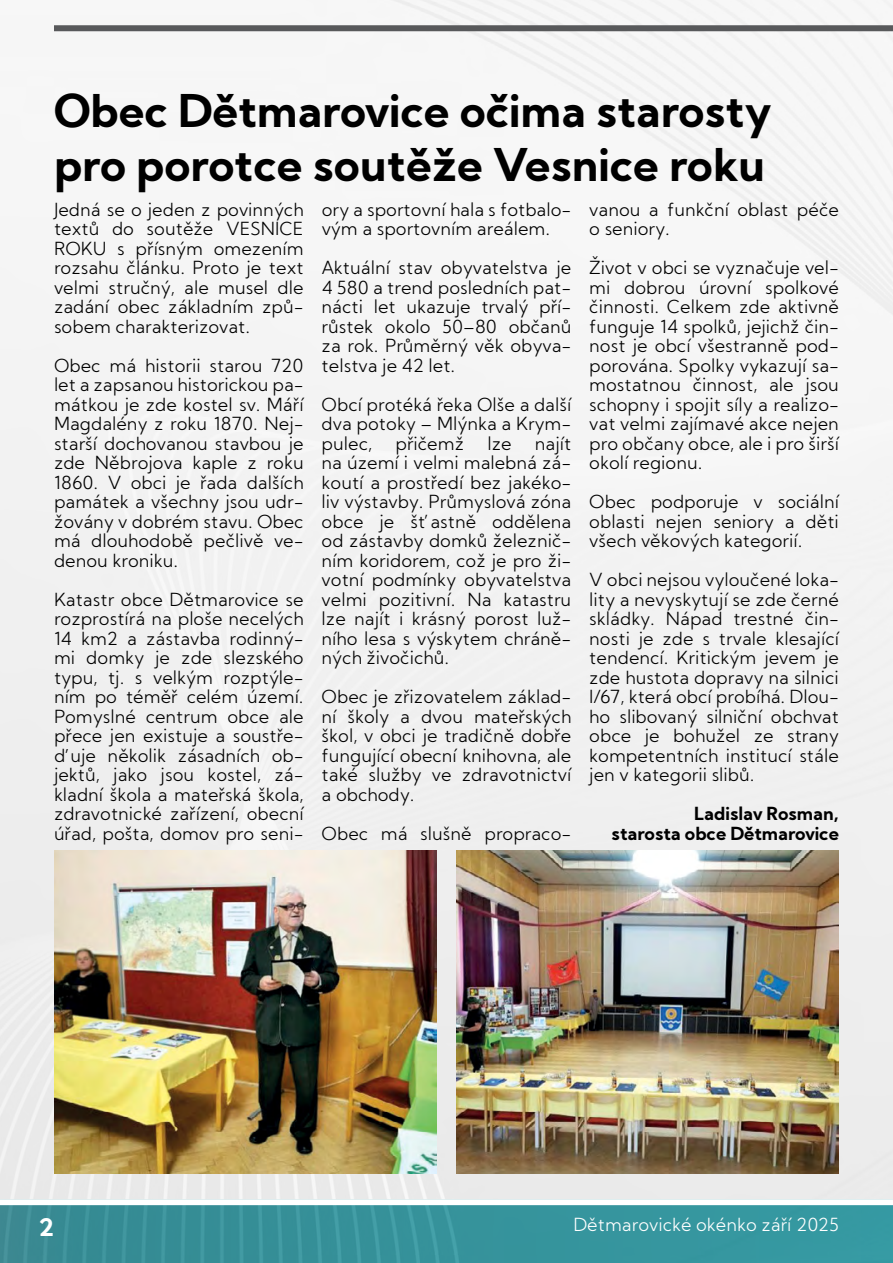
<style>
.page{position:relative;width:893px;height:1263px;background:#fff}
.page>*{position:absolute;margin:0;border:0;box-sizing:border-box;transform-origin:0 0}
.t1{font:700 45px/54px "Kumbh Sans";color:#000}
.t2{font:700 24px "Kumbh Sans";color:#fff}
.t3{font:300 18px/19.5px "Kumbh Sans";color:#000;text-align:justify}
.t4{font:700 18px/19.5px "Kumbh Sans";color:#000;text-align:right}
.t5{font:300 18px "Kumbh Sans";color:#fff}
</style>
<div class="page">
<img style="left:0;top:0;width:893px;height:1263px">
<div style="left:54px;top:25px;width:839px;height:6px;background:#58595b"></div>
<div style="left:0;top:1199px;width:893px;height:6px;background:#fff"></div>
<img style="left:456px;top:850px;width:383px;height:324px">
<img style="left:54px;top:850px;width:383px;height:324px">
<h1 class="t1" style="left:54px;top:84px;width:718px">Obec Dětmarovice očima starosty pro porotce soutěže Vesnice roku</h1>
<p class="t3" style="left:54px;top:200px;width:251px">Jedná se o jeden z povinných textů do soutěže VESNICE ROKU s přísným omezením rozsahu článku. Proto je text velmi stručný, ale musel dle zadání obec základním způ&shy;sobem charakterizovat.</p>
<p class="t3" style="left:54px;top:356px;width:251px">Obec má historii starou 720 let a zapsanou historickou pa&shy;mátkou je zde kostel sv. Máří Magdalény z roku 1870. Nej&shy;starší dochovanou stavbou je zde Něbrojova kaple z roku 1860. V obci je řada dalších památek a všechny jsou udr&shy;žovány v dobrém stavu. Obec má dlouhodobě pečlivě ve&shy;denou kroniku.</p>
<p class="t3" style="left:54px;top:590px;width:251px">Katastr obce Dětmarovice se rozprostírá na ploše necelých 14 km2 a zástavba rodinný&shy;mi domky je zde slezského typu, tj. s velkým rozptýle&shy;ním po téměř celém území.<br>Pomyslné centrum obce ale přece jen existuje a soustře&shy;ďuje několik zásadních ob&shy;jektů, jako jsou kostel, zá&shy;kladní škola a mateřská škola, zdravotnické zařízení, obecní úřad, pošta, domov pro seni-</p>
<p class="t3" style="left:589px;top:199px;width:251px">vanou a funkční oblast péče o seniory.</p>
<p class="t3" style="left:589px;top:258px;width:251px">Život v obci se vyznačuje vel&shy;mi dobrou úrovní spolkové činnosti. Celkem zde aktivně funguje 14 spolků, jejichž čin&shy;nost je obcí všestranně pod&shy;porována. Spolky vykazují sa&shy;mostatnou činnost, ale jsou schopny i spojit síly a realizo&shy;vat velmi zajímavé akce nejen pro občany obce, ale i pro širší okolí regionu.</p>
<p class="t3" style="left:589px;top:492px;width:251px">Obec podporuje v sociální oblasti nejen seniory a děti všech věkových kategorií.</p>
<p class="t3" style="left:589px;top:570px;width:251px">V obci nejsou vyloučené loka&shy;lity a nevyskytují se zde černé skládky. Nápad trestné čin&shy;nosti je zde s trvale klesající tendencí. Kritickým jevem je zde hustota dopravy na silnici I/67, která obcí probíhá. Dlou&shy;ho slibovaný silniční obchvat obce je bohužel ze strany kompetentních institucí stále jen v kategorii slibů.</p>
<p class="t4" style="left:612px;top:804px;width:229px">Ladislav Rosman,<br>starosta obce Dětmarovice</p>
<p class="t3" style="left:322px;top:200px;width:251px">ory a sportovní hala s fotbalo&shy;vým a sportovním areálem.</p>
<p class="t3" style="left:322px;top:258px;width:251px">Aktuální stav obyvatelstva je 4 580 a trend posledních pat&shy;nácti let ukazuje trvalý pří&shy;růstek okolo 50–80 občanů za rok. Průměrný věk obyva&shy;telstva je 42 let.</p>
<p class="t3" style="left:322px;top:394px;width:251px">Obcí protéká řeka Olše a další dva potoky – Mlýnka a Krym&shy;pulec,</p>
<p class="t3" style="left:395px;top:433px;width:70px">přičemž</p>
<p class="t3" style="left:487px;top:433px;width:26px">lze</p>
<p class="t3" style="left:322px;top:433px;width:251px;text-indent:213px">najít na území i velmi malebná zá&shy;koutí a prostředí bez jakéko&shy;liv výstavby. Průmyslová zóna obce je šťastně oddělena od zástavby domků železnič&shy;ním koridorem, což je pro ži&shy;votní podmínky obyvatelstva velmi pozitivní. Na katastru lze najít i krásný porost luž&shy;ního lesa s výskytem chráně&shy;ných živočichů.</p>
<p class="t3" style="left:322px;top:687px;width:251px">Obec je zřizovatelem základ&shy;ní školy a dvou mateřských škol, v obci je tradičně dobře fungující obecní knihovna, ale také služby ve zdravotnictví a obchody.</p>
<p class="t3" style="left:322px;top:823px;width:251px">Obec má slušně propraco-</p>
<h2 class="t2" style="left:38px;top:1212px;width:17px">2</h2>
<p class="t5" style="left:573px;top:1213px;width:267px">Dětmarovické okénko září 2025</p>
</div>
